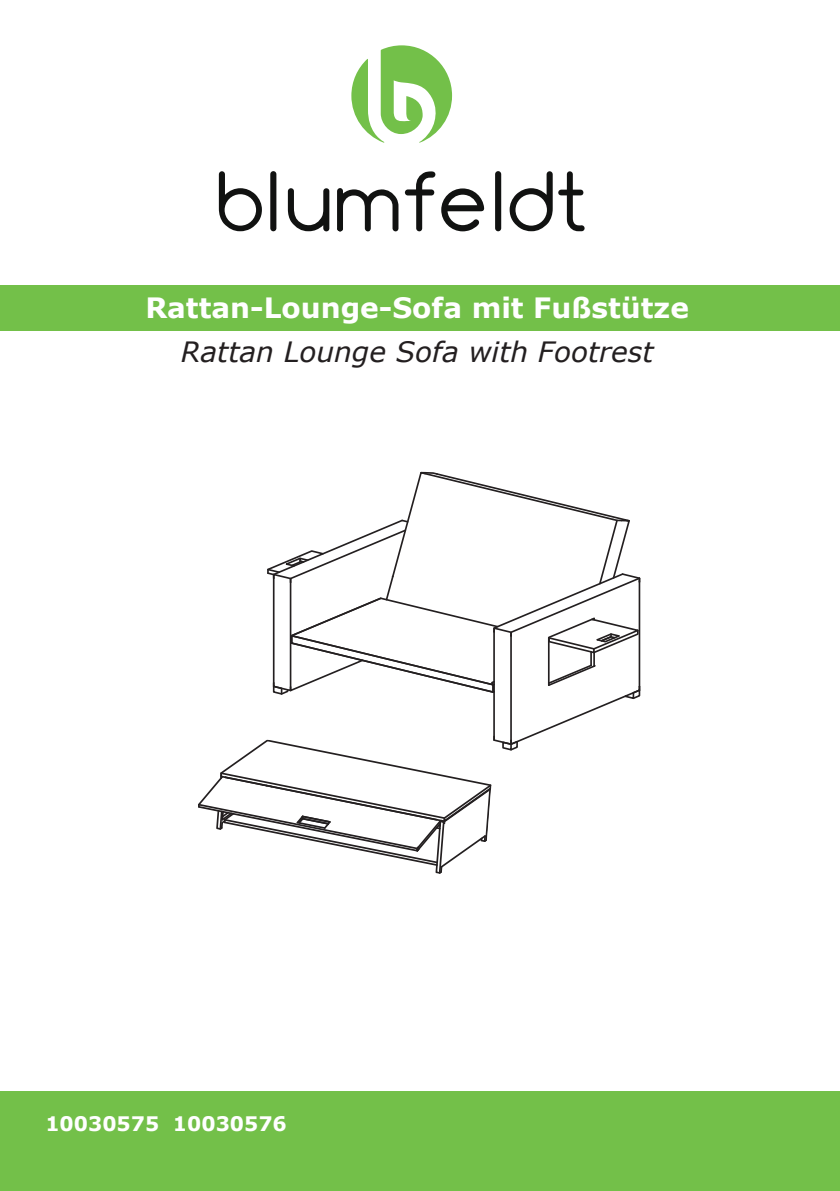
<style>
.page{position:relative;width:840px;height:1191px;background:#fff}
.page>*{position:absolute;margin:0;border:0;box-sizing:border-box;transform-origin:0 0}
.Super_Headline_klein{font:700 28px "Verdana";color:#fff}
.Super_Headline_klein-2{font:italic 28px "Verdana";color:#231f20}
.Productnumber_Title{font:700 20px "Verdana";color:#fff}
</style>
<div class="page">
<div style="left:0;top:285px;width:839px;height:45px;background:#73c049"></div>
<div style="left:0;top:1091px;width:839px;height:100px;background:#73c049"></div>
<svg style="left:441px;top:188px;width:43px;height:43px"></svg>
<svg style="left:219px;top:171px;width:43px;height:60px"></svg>
<div style="left:270px;top:171px;width:6px;height:60px;background:#111211;border-radius:3px"></div>
<svg style="left:288px;top:188px;width:41px;height:43px"></svg>
<svg style="left:509px;top:171px;width:43px;height:60px"></svg>
<div style="left:495px;top:171px;width:6px;height:60px;background:#111211;border-radius:3px"></div>
<svg style="left:558px;top:171px;width:26px;height:60px"></svg>
<svg style="left:404px;top:171px;width:31px;height:60px"></svg>
<svg style="left:337px;top:188px;width:61px;height:43px"></svg>
<svg style="left:351px;top:45px;width:101px;height:98px"></svg>
<svg style="left:198px;top:472px;width:443px;height:402px"></svg>
<p class="Super_Headline_klein" style="left:145px;top:288px;width:545px">Rattan-Lounge-Sofa mit Fußstütze</p>
<p class="Super_Headline_klein-2" style="left:181px;top:332px;width:474px">Rattan Lounge Sofa with Footrest</p>
<p class="Productnumber_Title" style="left:45px;top:1110px;width:243px">10030575 10030576</p>
</div>
